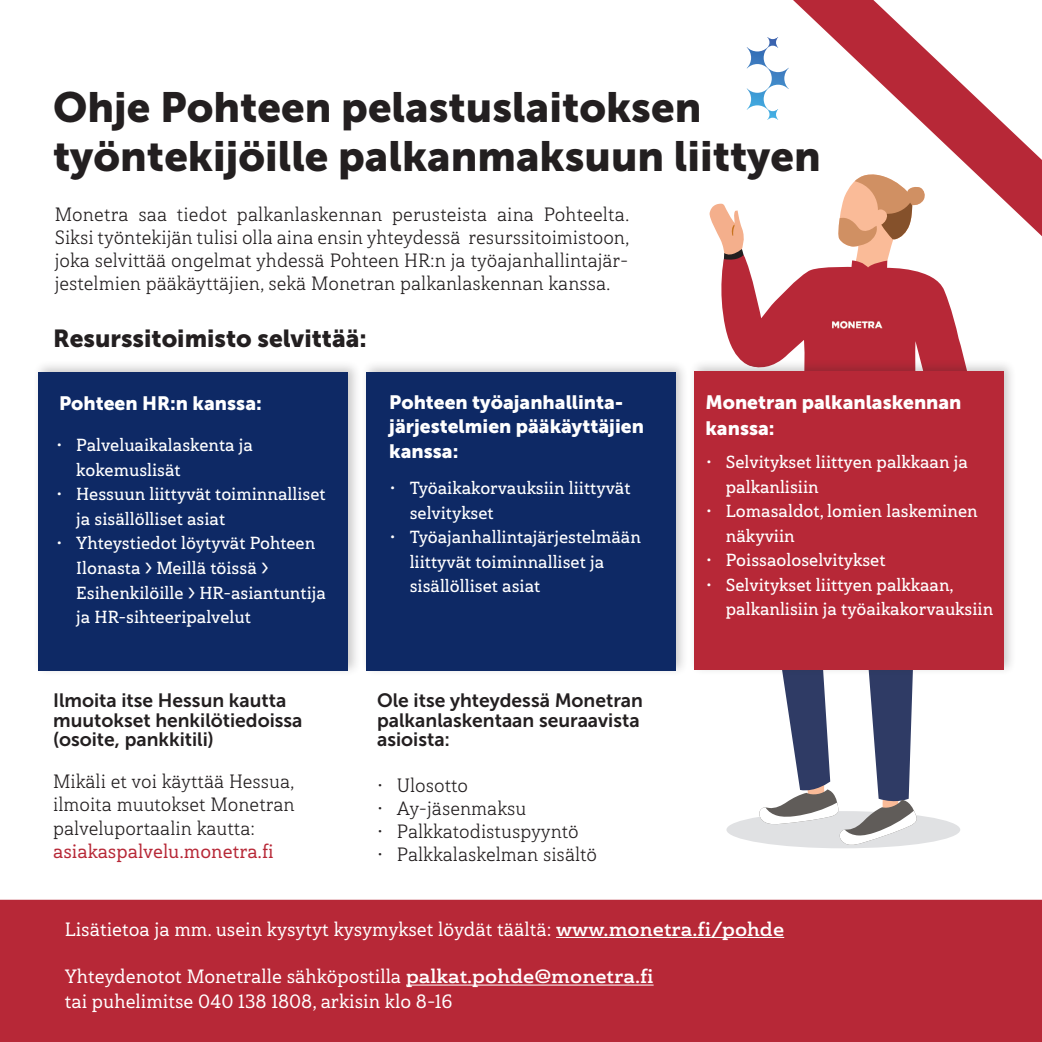
<style>
.page{position:relative;width:1042px;height:1042px;background:#fff}
.page>*{position:absolute;margin:0;border:0;box-sizing:border-box;transform-origin:0 0}
.t1{font:42px/49px "Museo Sans 900";color:#231f20}
.t2{font:24.5px "Museo Sans 900";color:#231f20}
.t3{font:19.25px/23.1px "Haboro Slab Nor Boo";color:#231f20;text-align:justify}
.t4{font:19.25px "Haboro Slab Nor Med";color:#fff}
.t5{font:19.25px/19.2px "Museo Sans 700";color:#231f20}
.t6{font:19.25px/25.2px "Museo Sans 900";color:#fff}
.t7{font:17.5px/24.5px "Haboro Slab Nor Dem";color:#fff}
.s1{font-family:"Haboro Slab Nor Med";color:#b72837}
.s2{font-family:"Haboro Slab";font-weight:700;font-stretch:expanded}
</style>
<div class="page">
<div style="left:726px;top:811px;width:234px;height:37px;background:#e0e1e3;border-radius:50%"></div>
<div style="left:0;top:900px;width:1042px;height:142px;background:#b72837"></div>
<svg style="left:709px;top:204px;width:11px;height:35px"></svg>
<svg style="left:783px;top:676px;width:130px;height:95px;fill:#2f3b65"></svg>
<svg style="left:722px;top:307px;width:242px;height:52px;background:#bc3947"></svg>
<svg style="left:758px;top:771px;width:159px;height:74px"></svg>
<img style="left:830px;top:316px;width:53px;height:16px">
<svg style="left:720px;top:0;width:322px;height:307px"></svg>
<hr style="left:556px;top:937px;width:228px;height:1px;background:#fff">
<hr style="left:406px;top:984px;width:247px;height:1px;background:#fff">
<svg style="left:747px;top:37px;width:41px;height:83px"></svg>
<div style="left:688px;top:359px;width:328px;height:317px;background:#231f20;opacity:.24"></div>
<div style="left:694px;top:371px;width:309px;height:298px;background:#b72837"></div>
<div style="left:361px;top:360px;width:328px;height:317px;background:#231f20;opacity:.24"></div>
<div style="left:366px;top:372px;width:309px;height:298px;background:#0e2965"></div>
<div style="left:33px;top:360px;width:328px;height:317px;background:#231f20;opacity:.24"></div>
<div style="left:39px;top:372px;width:309px;height:298px;background:#0e2965"></div>
<p class="t1" style="left:53px;top:83px;width:769px">Ohje Pohteen pelastuslaitoksen työntekijöille palkanmaksuun liittyen</p>
<p class="t3" style="left:55px;top:202px;width:576px">Monetra saa tiedot palkanlaskennan perusteista aina Pohteelta.<br>Siksi työntekijän tulisi olla aina ensin yhteydessä resurssitoimistoon, joka selvittää ongelmat yhdessä Pohteen HR:n ja työajanhallintajär&shy;jestelmien pääkäyttäjien, sekä Monetran palkanlaskennan kanssa.</p>
<p class="t2" style="left:53px;top:325px;width:315px">Resurssitoimisto selvittää:</p>
<p class="t6" style="left:59px;top:391px;width:204px">Pohteen HR:n kanssa:</p>
<p class="t7" style="left:76px;top:433px;width:178px;text-indent:-20px">• Palveluaikalaskenta ja kokemuslisät</p>
<p class="t7" style="left:76px;top:482px;width:251px;text-indent:-20px">• Hessuun liittyvät toiminnalliset ja sisällölliset asiat</p>
<p class="t7" style="left:76px;top:531px;width:251px;text-indent:-20px">• Yhteystiedot löytyvät Pohteen<br>Ilonasta &gt; Meillä töissä &gt;<br>Esihenkilöille &gt; HR-asiantuntija ja HR-sihteeripalvelut</p>
<p class="t5" style="left:53px;top:691px;width:251px">Ilmoita itse Hessun kautta muutokset henkilötiedoissa (osoite, pankkitili)</p>
<p class="t3" style="left:53px;top:770px;width:243px;text-align:left">Mikäli et voi käyttää Hessua, ilmoita muutokset Monetran palveluportaalin kautta: <span class="s1">asiakaspalvelu.monetra.fi</span></p>
<p class="t6" style="left:389px;top:391px;width:256px;line-height:23.1px">Pohteen työajanhallinta&shy;järjestelmien pääkäyttäjien</p>
<p class="t6" style="left:389px;top:438px;width:71px">kanssa:</p>
<p class="t7" style="left:410px;top:476px;width:222px;text-indent:-20px">• Työaikakorvauksiin liittyvät selvitykset</p>
<p class="t7" style="left:410px;top:525px;width:233px;text-indent:-20px">• Työajanhallintajärjestelmään liittyvät toiminnalliset ja sisällölliset asiat</p>
<p class="t5" style="left:377px;top:691px;width:267px">Ole itse yhteydessä Monetran palkanlaskentaan seuraavista asioista:</p>
<p class="t3" style="left:377px;top:773px;width:92px">• Ulosotto</p>
<p class="t3" style="left:377px;top:796px;width:151px">• Ay-jäsenmaksu</p>
<p class="t3" style="left:377px;top:820px;width:203px">• Palkkatodistuspyyntö</p>
<p class="t3" style="left:377px;top:843px;width:221px">• Palkkalaskelman sisältö</p>
<p class="t6" style="left:705px;top:390px;width:258px">Monetran palkanlaskennan kanssa:</p>
<p class="t7" style="left:726px;top:450px;width:243px;text-indent:-20px">• Selvitykset liittyen palkkaan ja palkanlisiin</p>
<p class="t7" style="left:726px;top:499px;width:253px;text-indent:-20px">• Lomasaldot, lomien laskeminen näkyviin</p>
<p class="t7" style="left:706px;top:548px;width:181px">• Poissaoloselvitykset</p>
<p class="t7" style="left:726px;top:572px;width:269px;text-indent:-20px">• Selvitykset liittyen palkkaan, palkanlisiin ja työaikakorvauksiin</p>
<p class="t4" style="left:65px;top:916px;width:721px">Lisätietoa ja mm. usein kysytyt kysymykset löydät täältä: <span class="s2">www.monetra.fi/pohde</span></p>
<p class="t4" style="left:65px;top:964px;width:590px">Yhteydenotot Monetralle sähköpostilla <span class="s2">palkat.pohde@monetra.fi</span></p>
<p class="t4" style="left:65px;top:988px;width:389px">tai puhelimitse 040 138 1808, arkisin klo 8–16</p>
</div>
